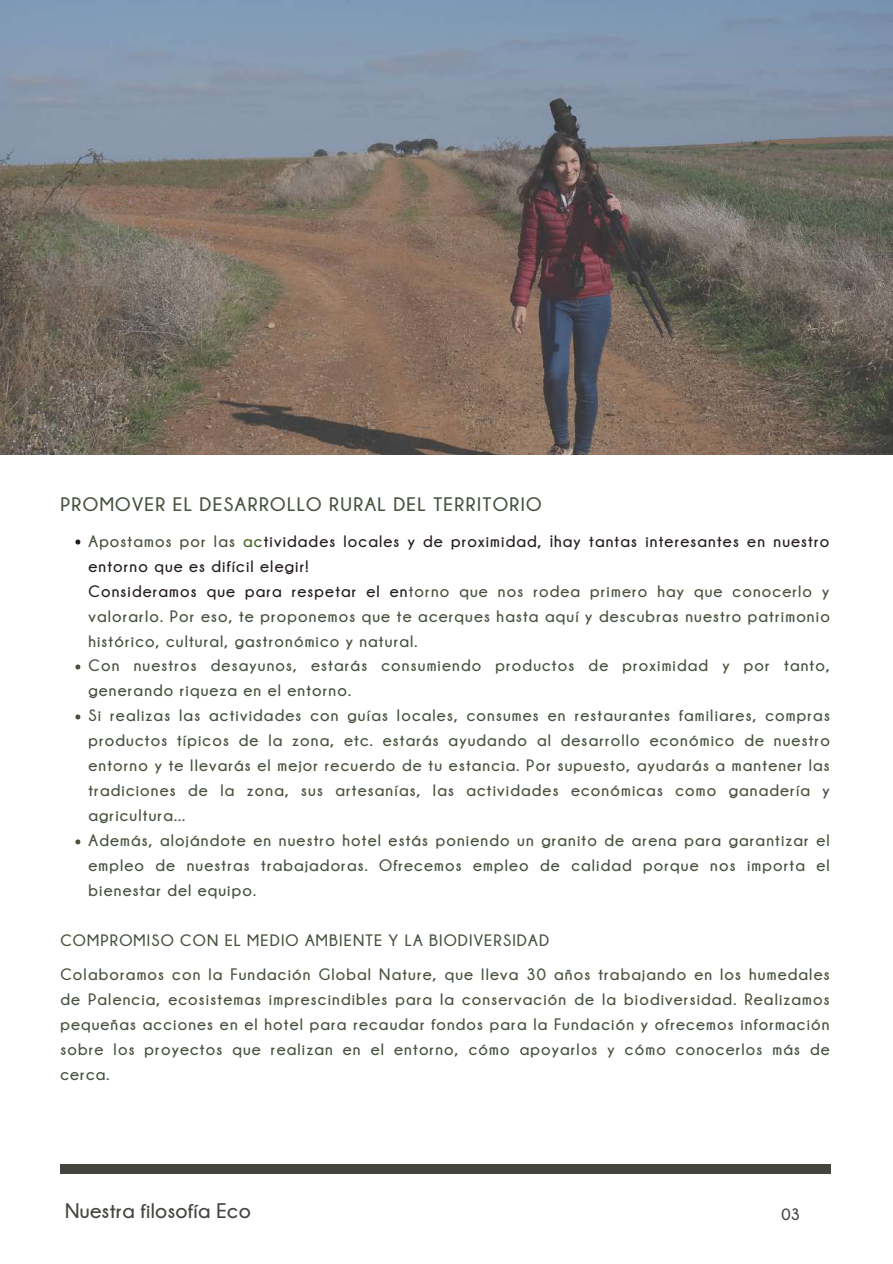
<style>
.page{position:relative;width:893px;height:1264px;background:#fff}
.page>*{position:absolute;margin:0;border:0;box-sizing:border-box;transform-origin:0 0}
.t1{font:700 21px "Champagne Limousines";letter-spacing:.02em;color:#444440}
.t2{font:700 19.5px "Champagne Limousines";letter-spacing:.07em;color:#48523f}
.t3{font:700 16.5px/25px "Champagne Limousines";letter-spacing:.07em;color:#48523f}
.t4{font:700 16.5px/25px "Champagne Limousines";letter-spacing:.07em;color:#251c1e}
.t5{font:700 16.5px "Champagne Limousines";color:#444440}
.s1{color:#48523f}
.s2{color:#446621}
.s3{color:#251c1e}
</style>
<div class="page">
<img style="left:0;top:0;width:892px;height:454px">
<div style="left:60px;top:1163px;width:770px;height:9px;background:#444440"></div>
<svg style="left:75px;top:539px;width:5px;height:5px"></svg>
<svg style="left:75px;top:664px;width:5px;height:5px"></svg>
<svg style="left:75px;top:714px;width:5px;height:5px"></svg>
<svg style="left:75px;top:839px;width:5px;height:5px"></svg>
<p class="t2" style="left:60px;top:493px;width:482px">PROMOVER EL DESARROLLO RURAL DEL TERRITORIO</p>
<p class="t4" style="left:88px;top:528px;width:742px"><span class="s1">Apostamos por las</span> <span class="s2">ac</span>tividades locales y de proximidad, ¡hay tantas interesantes en nuestro entorno que es difícil elegir!</p>
<p class="t3" style="left:88px;top:578px;width:742px;text-align:justify"><span class="s3">Consideramos que para respetar el en</span>torno que nos rodea primero hay que conocerlo y valorarlo. Por eso, te proponemos que te acerques hasta aquí y descubras nuestro patrimonio histórico, cultural, gastronómico y natural.</p>
<p class="t3" style="left:88px;top:653px;width:742px">Con nuestros desayunos, estarás consumiendo productos de proximidad y por tanto, generando riqueza en el entorno.<br>Si realizas las actividades con guías locales, consumes en restaurantes familiares, compras productos típicos de la zona, etc. estarás ayudando al desarrollo económico de nuestro entorno y te llevarás el mejor recuerdo de tu estancia. Por supuesto, ayudarás a mantener las tradiciones de la zona, sus artesanías, las actividades económicas como ganadería y agricultura...<br>Además, alojándote en nuestro hotel estás poniendo un granito de arena para garantizar el empleo de nuestras trabajadoras. Ofrecemos empleo de calidad porque nos importa el bienestar del equipo.</p>
<p class="t3" style="left:60px;top:923px;width:770px;line-height:33.9px">COMPROMISO CON EL MEDIO AMBIENTE Y LA BIODIVERSIDAD<br>Colaboramos con la Fundación Global Nature, que lleva 30 años trabajando en los humedales</p>
<p class="t3" style="left:60px;top:986px;width:770px;text-align:justify">de Palencia, ecosistemas imprescindibles para la conservación de la biodiversidad. Realizamos pequeñas acciones en el hotel para recaudar fondos para la Fundación y ofrecemos información sobre los proyectos que realizan en el entorno, cómo apoyarlos y cómo conocerlos más de cerca.</p>
<p class="t1" style="left:65px;top:1199px;width:187px">Nuestra filosofía Eco</p>
<p class="t5" style="left:781px;top:1205px;width:20px">03</p>
</div>
